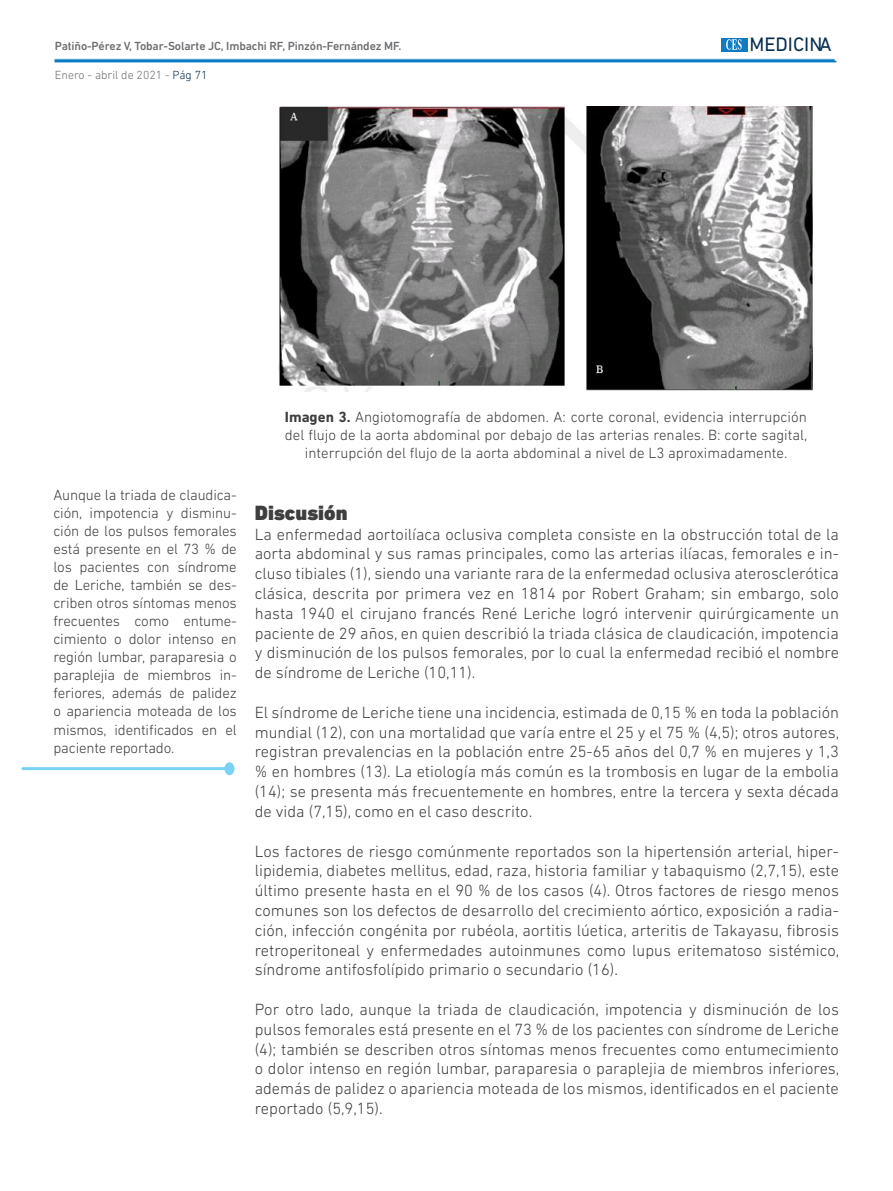
<style>
.page{position:relative;width:893px;height:1191px;background:#fff}
.page>*{position:absolute;margin:0;border:0;box-sizing:border-box;transform-origin:0 0}
.Subtítulo{font:900 21px "DIN Next LT Pro";color:#3e3e3f}
.t1{font:19.8px "DIN Next LT Pro";color:#092f4f}
.Body{font:300 16.5px/19.8px "DIN Next LT Pro";color:#3e3e3f;text-align:justify}
.Body-2{font:300 15px/18px "DIN Next LT Pro";color:#3e3e3f;text-align:center}
.t2{font:500 12px "DIN Next LT Pro";letter-spacing:-.01em;color:#6c6d70}
.t3{font:300 12px "DIN Next LT Pro";color:#6c6d70}
.s1{color:#092f4f}
.s2{font-weight:700}
</style>
<div class="page">
<img style="left:54px;top:58px;width:783px;height:5px">
<div style="left:721px;top:38px;width:26px;height:13px;background:#107bc1"></div>
<svg style="left:726px;top:39px;width:16px;height:11px"></svg>
<img style="left:278px;top:106px;width:535px;height:285px">
<hr style="left:23px;top:767px;width:205px;height:3px;background:#79d2f6">
<div style="left:224px;top:762px;width:10px;height:13px;background:#79d2f6;border-radius:50%"></div>
<p class="t2" style="left:55px;top:39px;width:348px">Patiño-Pérez V, Tobar-Solarte JC, Imbachi RF, Pinzón-Fernández MF.</p>
<p class="t3" style="left:55px;top:68px;width:154px">Enero - abril de 2021 - <span class="s1">Pág 71</span></p>
<p class="t1" style="left:749px;top:33px;width:84px">MEDICINA</p>
<p class="Body-2" style="left:53px;top:486px;width:185px;text-align:justify">Aunque la triada de claudica&shy;ción, impotencia y disminu&shy;ción de los pulsos femorales está presente en el 73 % de los pacientes con síndrome de Leriche, también se des&shy;criben otros síntomas menos frecuentes como entume&shy;cimiento o dolor intenso en región lumbar, paraparesia o paraplejia de miembros in&shy;feriores, además de palidez o apariencia moteada de los mismos, identificados en el paciente reportado.</p>
<p class="Body-2" style="left:285px;top:407px;width:524px"><span class="s2">Imagen 3.</span> Angiotomografía de abdomen. A: corte coronal, evidencia interrupción del flujo de la aorta abdominal por debajo de las arterias renales. B: corte sagital, interrupción del flujo de la aorta abdominal a nivel de L3 aproximadamente.</p>
<p class="Subtítulo" style="left:255px;top:500px;width:94px">Discusión</p>
<p class="Body" style="left:255px;top:524px;width:586px">La enfermedad aortoilíaca oclusiva completa consiste en la obstrucción total de la aorta abdominal y sus ramas principales, como las arterias ilíacas, femorales e in&shy;cluso tibiales (1), siendo una variante rara de la enfermedad oclusiva aterosclerótica clásica, descrita por primera vez en 1814 por Robert Graham; sin embargo, solo hasta 1940 el cirujano francés René Leriche logró intervenir quirúrgicamente un paciente de 29 años, en quien describió la triada clásica de claudicación, impotencia y disminución de los pulsos femorales, por lo cual la enfermedad recibió el nombre de síndrome de Leriche (10,11).</p>
<p class="Body" style="left:255px;top:702px;width:586px">El síndrome de Leriche tiene una incidencia, estimada de 0,15 % en toda la población mundial (12), con una mortalidad que varía entre el 25 y el 75 % (4,5); otros autores, registran prevalencias en la población entre 25-65 años del 0,7 % en mujeres y 1,3 % en hombres (13). La etiología más común es la trombosis en lugar de la embolia (14); se presenta más frecuentemente en hombres, entre la tercera y sexta década de vida (7,15), como en el caso descrito.</p>
<p class="Body" style="left:255px;top:841px;width:586px">Los factores de riesgo comúnmente reportados son la hipertensión arterial, hiper&shy;lipidemia, diabetes mellitus, edad, raza, historia familiar y tabaquismo (2,7,15), este último presente hasta en el 90 % de los casos (4). Otros factores de riesgo menos comunes son los defectos de desarrollo del crecimiento aórtico, exposición a radia&shy;ción, infección congénita por rubéola, aortitis lúetica, arteritis de Takayasu, fibrosis retroperitoneal y enfermedades autoinmunes como lupus eritematoso sistémico, síndrome antifosfolípido primario o secundario (16).</p>
<p class="Body" style="left:255px;top:999px;width:586px">Por otro lado, aunque la triada de claudicación, impotencia y disminución de los pulsos femorales está presente en el 73 % de los pacientes con síndrome de Leriche (4); también se describen otros síntomas menos frecuentes como entumecimiento o dolor intenso en región lumbar, paraparesia o paraplejia de miembros inferiores, además de palidez o apariencia moteada de los mismos, identificados en el paciente reportado (5,9,15).</p>
</div>
